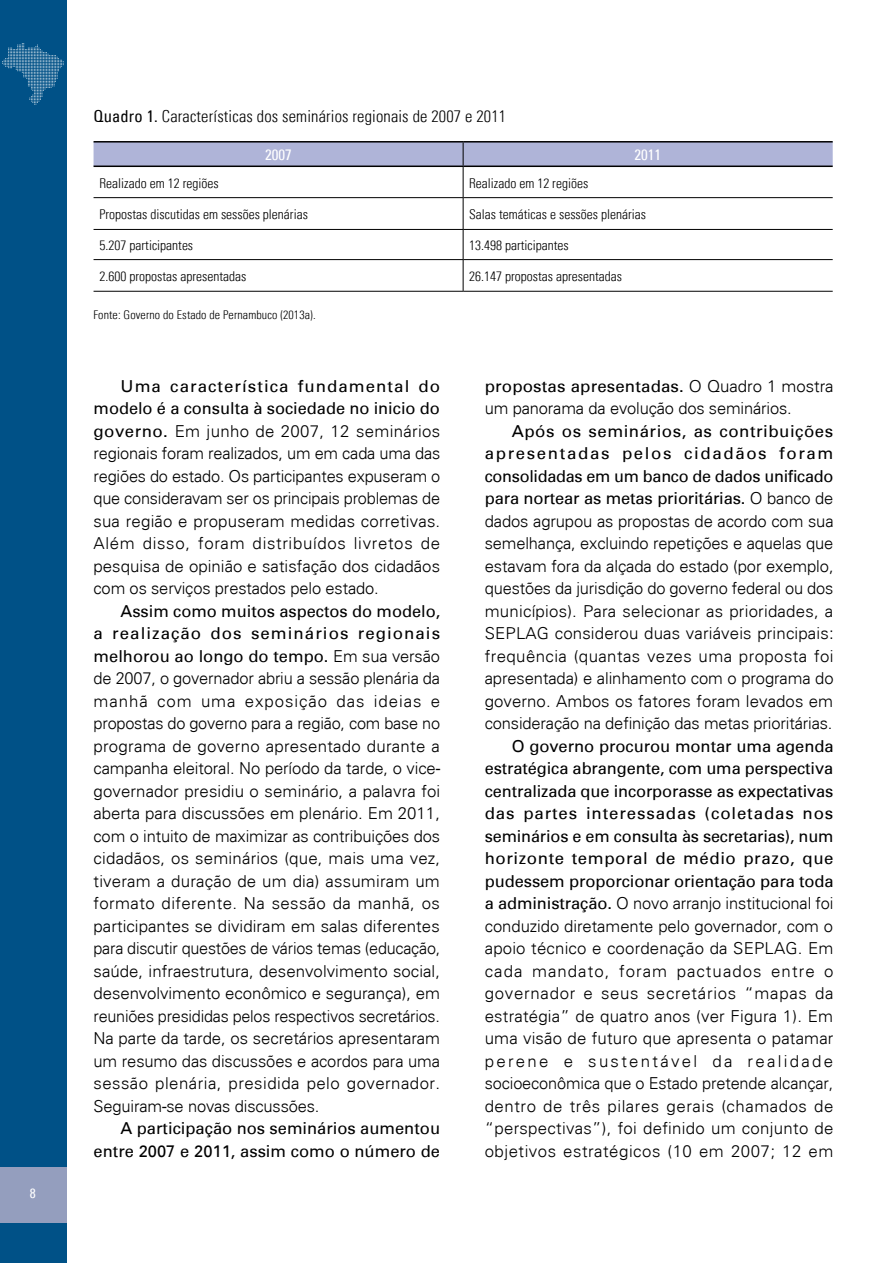
<style>
.page{position:relative;width:893px;height:1263px;background:#fff}
.page>*{position:absolute;margin:0;border:0;box-sizing:border-box;transform-origin:0 0}
.t1{font:300 16.5px/22.5px "Univers";letter-spacing:-.01em;color:#000;text-align:justify}
.t2{font:16.5px/22.5px "Univers";color:#000;text-align:right}
.t3{font:300 condensed 16.5px "Univers";letter-spacing:.01em;color:#000}
.t4{font:condensed 15px "Univers";color:#fff}
.t5{font:300 condensed 13.5px "Univers";color:#000}
.t6{font:condensed 13.5px "Univers";color:#fff}
.t7{font:300 condensed 12px "Univers";letter-spacing:.01em;color:#000}
.s1{font-weight:400}
</style>
<div class="page">
<div style="left:0;top:0;width:67px;height:1263px;background:#005187"></div>
<div style="left:0;top:1167px;width:67px;height:55px;background:#949ebe"></div>
<svg style="left:2px;top:43px;width:62px;height:62px"></svg>
<hr style="left:94px;top:291px;width:369px;height:1px;background:#000">
<hr style="left:463px;top:291px;width:370px;height:1px;background:#000">
<div style="left:94px;top:143px;width:739px;height:23px;background:#afb4d8"></div>
<hr style="left:463px;top:167px;width:1px;height:30px;background:#000">
<hr style="left:94px;top:197px;width:369px;height:1px;background:#000">
<hr style="left:463px;top:197px;width:370px;height:1px;background:#000">
<hr style="left:463px;top:198px;width:1px;height:31px;background:#000">
<hr style="left:94px;top:229px;width:369px;height:1px;background:#000">
<hr style="left:463px;top:229px;width:370px;height:1px;background:#000">
<svg style="left:463px;top:230px;width:1px;height:29px"></svg>
<hr style="left:94px;top:259px;width:369px;height:1px;background:#000">
<hr style="left:463px;top:259px;width:370px;height:1px;background:#000">
<hr style="left:463px;top:260px;width:1px;height:31px;background:#000">
<hr style="left:94px;top:141px;width:369px;height:2px;background:#000">
<hr style="left:463px;top:141px;width:370px;height:2px;background:#000">
<hr style="left:94px;top:166px;width:369px;height:1px;background:#000">
<hr style="left:463px;top:166px;width:370px;height:1px;background:#000">
<p class="t6" style="left:30px;top:1184px;width:7px">8</p>
<p class="t3" style="left:94px;top:106px;width:414px"><span class="s1">Quadro 1.</span> Características dos seminários regionais de 2007 e 2011</p>
<p class="t4" style="left:265px;top:145px;width:28px">2007</p>
<p class="t4" style="left:635px;top:145px;width:28px">2011</p>
<p class="t5" style="left:100px;top:175px;width:121px">Realizado em 12 regiões</p>
<p class="t5" style="left:469px;top:175px;width:121px">Realizado em 12 regiões</p>
<p class="t5" style="left:100px;top:206px;width:210px">Propostas discutidas em sessões plenárias</p>
<p class="t5" style="left:469px;top:206px;width:178px">Salas temáticas e sessões plenárias</p>
<p class="t5" style="left:100px;top:237px;width:95px">5.207 participantes</p>
<p class="t5" style="left:469px;top:237px;width:101px">13.498 participantes</p>
<p class="t5" style="left:100px;top:268px;width:148px">2.600 propostas apresentadas</p>
<p class="t5" style="left:469px;top:268px;width:154px">26.147 propostas apresentadas</p>
<p class="t7" style="left:94px;top:308px;width:224px">Fonte: Governo do Estado de Pernambuco (2013a).</p>
<p class="t1" style="left:94px;top:374px;width:348px;text-indent:27px"><span class="s1">U ma característica fundamental do modelo é a consulta à sociedade no inicio do governo.</span> Em junho de 2007, 12 seminários regionais foram realizados, um em cada uma das regiões do estado. Os participantes expuseram o que consideravam ser os principais problemas de sua região e propuseram medidas corretivas.<br>Além disso, foram distribuídos livretos de pesquisa de opinião e satisfação dos cidadãos com os serviços prestados pelo estado.</p>
<p class="t1" style="left:94px;top:599px;width:348px;text-indent:27px"><span class="s1">Assim como muitos aspectos do modelo, a realização dos seminários regionais melhorou ao longo do tempo.</span> Em sua versão de 2007, o governador abriu a sessão plenária da manhã com uma exposição das ideias e propostas do governo para a região, com base no programa de governo apresentado durante a campanha eleitoral. No período da tarde, o vice&shy;governador presidiu o seminário, a palavra foi aberta para discussões em plenário. Em 2011, com o intuito de maximizar as contribuições dos cidadãos, os seminários (que, mais uma vez, tiveram a duração de um dia) assumiram um formato diferente. Na sessão da manhã, os participantes se dividiram em salas diferentes para discutir questões de vários temas (educação, saúde, infraestrutura, desenvolvimento social, desenvolvimento econômico e segurança), em reuniões presididas pelos respectivos secretários.<br>Na parte da tarde, os secretários apresentaram um resumo das discussões e acordos para uma sessão plenária, presidida pelo governador.<br>Seguiram-se novas discussões.</p>
<p class="t2" style="left:94px;top:1117px;width:348px">A participação nos seminários aumentou entre 2007 e 2011, assim como o número de</p>
<p class="t1" style="left:485px;top:374px;width:350px"><span class="s1">propostas apresentadas.</span> O Quadro 1 mostra um panorama da evolução dos seminários.</p>
<p class="t1" style="left:485px;top:419px;width:350px;text-indent:27px"><span class="s1">Após os seminários, as contribuições apresentadas pelos cidadãos foram consolidadas em um banco de dados unificado para nortear as metas prioritárias.</span> O banco de dados agrupou as propostas de acordo com sua semelhança, excluindo repetições e aquelas que estavam fora da alçada do estado (por exemplo, questões da jurisdição do governo federal ou dos municípios). Para selecionar as prioridades, a SEPLAG considerou duas variáveis principais: frequência (quantas vezes uma proposta foi apresentada) e alinhamento com o programa do governo. Ambos os fatores foram levados em consideração na definição das metas prioritárias.</p>
<p class="t1" style="left:485px;top:734px;width:350px;text-indent:27px"><span class="s1">O governo procurou montar uma agenda estratégica abrangente, com uma perspectiva centralizada que incorporasse as expectativas das partes interessadas (coletadas nos seminários e em consulta às secretarias), num horizonte temporal de médio prazo, que pudessem proporcionar orientação para toda a administração.</span> O novo arranjo institucional foi conduzido diretamente pelo governador, com o apoio técnico e coordenação da SEPLAG. Em cada mandato, foram pactuados entre o governador e seus secretários “mapas da estratégia” de quatro anos (ver Figura 1). Em uma visão de futuro que apresenta o patamar perene e sustentável da realidade socioeconômica que o Estado pretende alcançar, dentro de três pilares gerais (chamados de “perspectivas”), foi definido um conjunto de objetivos estratégicos (10 em 2007; 12 em</p>
</div>
